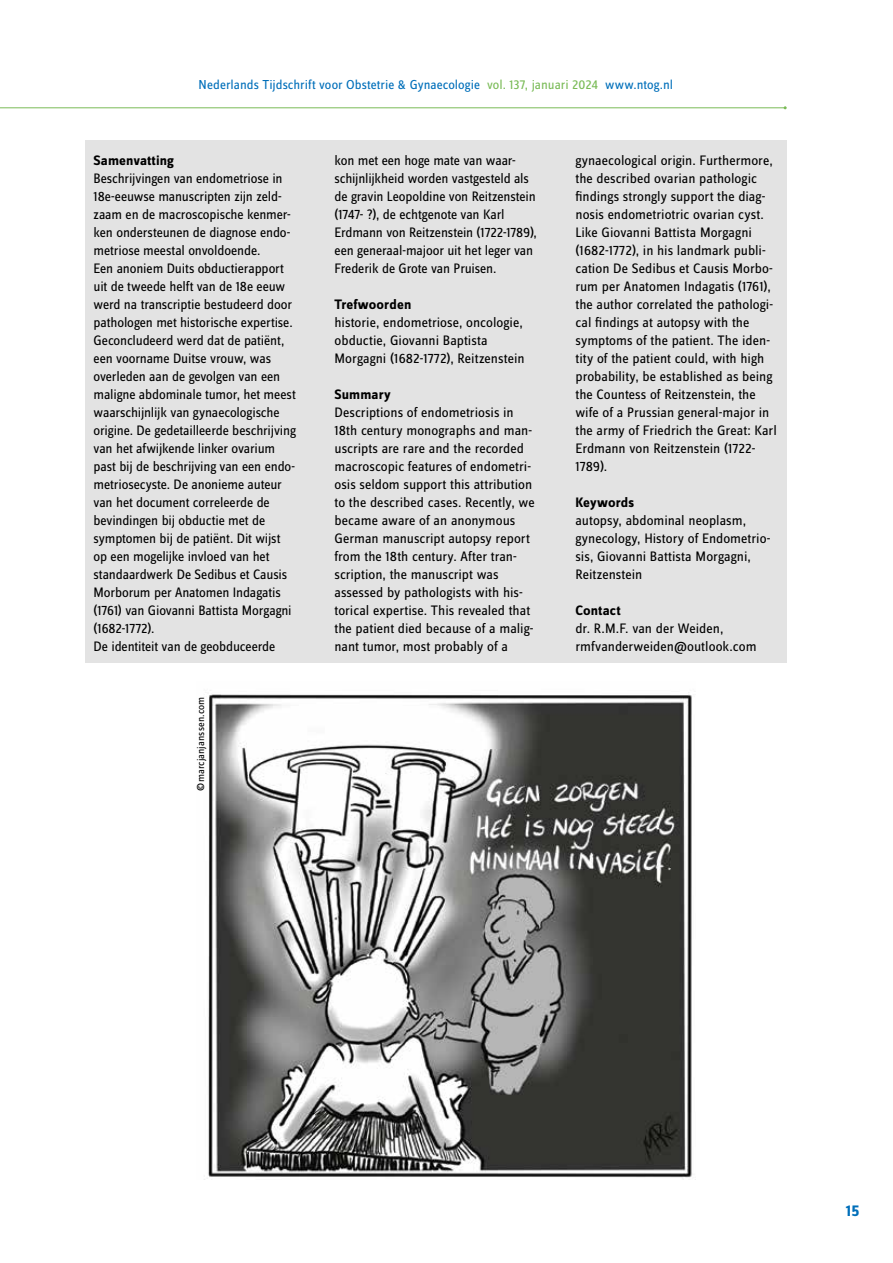
<style>
.page{position:relative;width:893px;height:1263px;background:#fff}
.page>*{position:absolute;margin:0;border:0;box-sizing:border-box;transform-origin:0 0}
.t1{font:700 16.5px "Zine Sans Dis";color:#006fba}
.t2{font:14.25px/18px "Zine Sans Dis";letter-spacing:-.005em;color:#000}
.t3{font:700 14.25px "Zine Sans Dis";letter-spacing:.01em;color:#000}
.t4{font:13.5px "Zine Sans Dis";color:#006fba}
.t5{font:10.5px "Zine Sans Dis";letter-spacing:.005em;color:#000}
.s1{color:#7abb57}
</style>
<div class="page">
<hr style="left:0;top:107px;width:785px;height:1px;background:#7abb57">
<div style="left:85px;top:140px;width:702px;height:523px;background:#e3e3e3"></div>
<img style="left:204px;top:692px;width:488px;height:488px">
<p class="t4" style="left:199px;top:78px;width:476px">Nederlands Tijdschrift voor Obstetrie &amp; Gynaecologie <span class="s1">vol. 137, januari 2024</span> www.ntog.nl</p>
<p class="t3" style="left:94px;top:153px;width:82px">Samenvatting</p>
<p class="t2" style="left:94px;top:170px;width:204px">Beschrijvingen van endometriose in 18e-eeuwse manuscripten zijn zeld&shy;zaam en de macroscopische kenmer&shy;ken ondersteunen de diagnose endo&shy;metriose meestal onvoldoende.<br>Een anoniem Duits obductierapport uit de tweede helft van de 18e eeuw werd na transcriptie bestudeerd door pathologen met historische expertise.<br>Geconcludeerd werd dat de patiënt, een voorname Duitse vrouw, was overleden aan de gevolgen van een maligne abdominale tumor, het meest waarschijnlijk van gynaecologische origine. De gedetailleerde beschrijving van het afwijkende linker ovarium past bij de beschrijving van een endo&shy;metriosecyste. De anonieme auteur van het document correleerde de bevindingen bij obductie met de symptomen bij de patiënt. Dit wijst op een mogelijke invloed van het standaardwerk De Sedibus et Causis Morborum per Anatomen Indagatis (1761) van Giovanni Battista Morgagni (1682-1772).<br>De identiteit van de geobduceerde</p>
<p class="t5" style="left:196px;top:790px;width:95px;rotate:-90deg">©marcjanjanssen.com</p>
<p class="t2" style="left:334px;top:152px;width:204px">kon met een hoge mate van waar&shy;schijnlijkheid worden vastgesteld als de gravin Leopoldine von Reitzenstein (1747- ?), de echtgenote van Karl Erdmann von Reitzenstein (1722-1789), een generaal-majoor uit het leger van Frederik de Grote van Pruisen.</p>
<p class="t3" style="left:334px;top:297px;width:78px">Trefwoorden</p>
<p class="t2" style="left:334px;top:314px;width:192px">historie, endometriose, oncologie, obductie, Giovanni Baptista<br>Morgagni (1682-1772), Reitzenstein</p>
<p class="t3" style="left:334px;top:387px;width:58px">Summary</p>
<p class="t2" style="left:334px;top:404px;width:202px">Descriptions of endometriosis in 18th century monographs and man&shy;uscripts are rare and the recorded macroscopic features of endometri&shy;osis seldom support this attribution to the described cases. Recently, we became aware of an anonymous German manuscript autopsy report from the 18th century. After tran&shy;scription, the manuscript was assessed by pathologists with his&shy;torical expertise. This revealed that the patient died because of a malig&shy;nant tumor, most probably of a</p>
<p class="t2" style="left:575px;top:152px;width:203px">gynaecological origin. Furthermore, the described ovarian pathologic findings strongly support the diag&shy;nosis endometriotric ovarian cyst.<br>Like Giovanni Battista Morgagni (1682-1772), in his landmark publi&shy;cation De Sedibus et Causis Morbo&shy;rum per Anatomen Indagatis (1761), the author correlated the pathologi&shy;cal findings at autopsy with the symptoms of the patient. The iden&shy;tity of the patient could, with high probability, be established as being the Countess of Reitzenstein, the wife of a Prussian general-major in the army of Friedrich the Great: Karl Erdmann von Reitzenstein (1722- 1789).</p>
<p class="t3" style="left:575px;top:495px;width:60px">Keywords</p>
<p class="t2" style="left:575px;top:512px;width:197px">autopsy, abdominal neoplasm, gynecology, History of Endometrio&shy;sis, Giovanni Battista Morgagni,<br>Reitzenstein</p>
<p class="t3" style="left:575px;top:603px;width:47px">Contact</p>
<p class="t2" style="left:575px;top:620px;width:183px">dr. R.M.F. van der Weiden, rmfvanderweiden@outlook.com</p>
<p class="t1" style="left:846px;top:1202px;width:15px">15</p>
</div>
